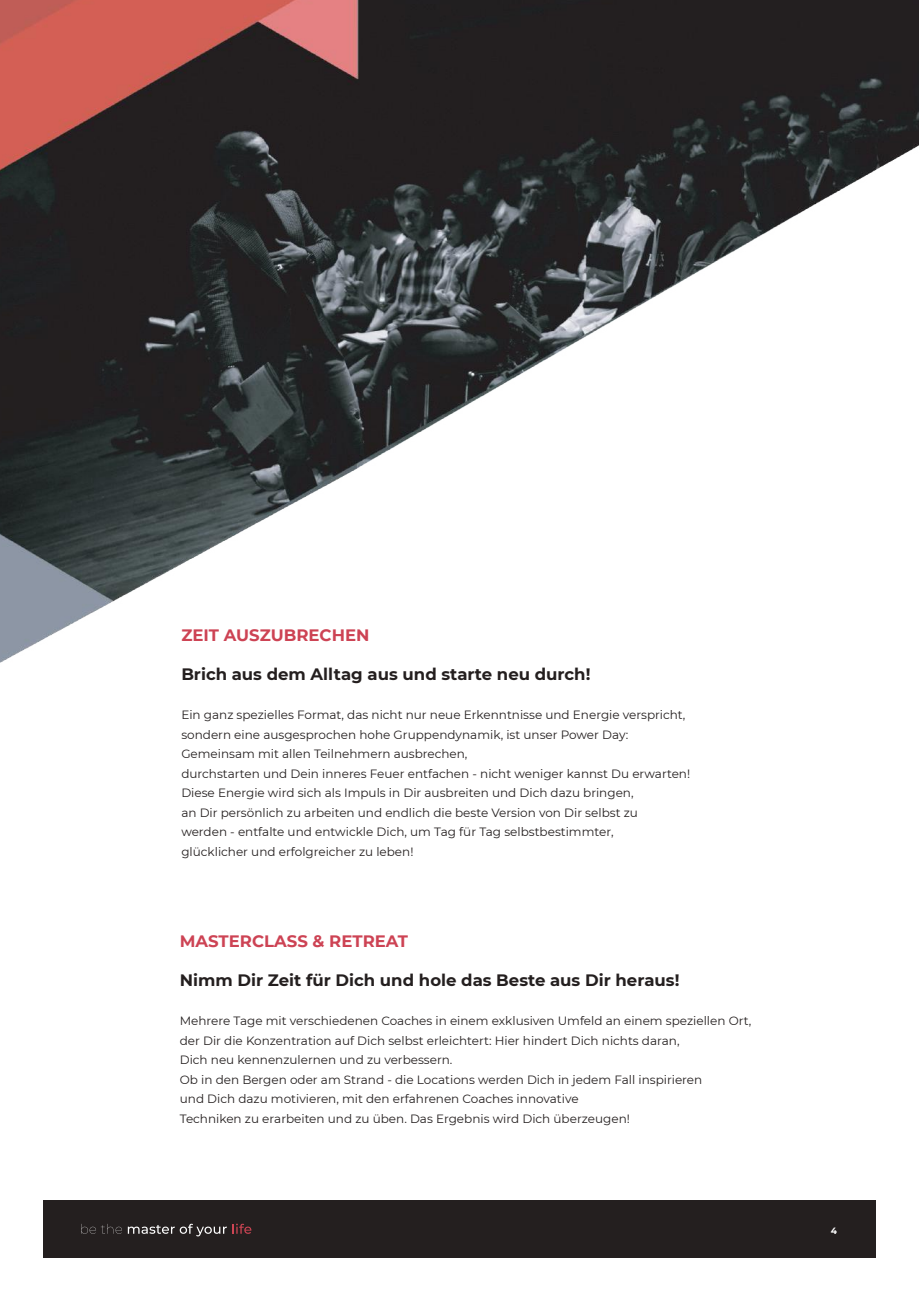
<style>
.page{position:relative;width:919px;height:1289px;background:#fff}
.page>*{position:absolute;margin:0;border:0;box-sizing:border-box;transform-origin:0 0}
.t1{font:700 16.5px "Montserrat";color:#241f1f}
.t2{font:700 16.5px "Montserrat";color:#cd4354}
.t3{font:12px/19.5px "Montserrat";color:#241f1f}
.t4{font:700 9.15px "Montserrat";color:#fff}
</style>
<div class="page">
<div style="left:43px;top:1200px;width:832px;height:57px;background:#241f1f"></div>
<svg style="left:81px;top:1224px;width:41px;height:9px"></svg>
<svg style="left:128px;top:1223px;width:123px;height:13px"></svg>
<img style="left:0;top:0;width:918px;height:663px">
<h1 class="t2" style="left:181px;top:623px;width:190px">ZEIT AUSZUBRECHEN</h1>
<h1 class="t1" style="left:181px;top:662px;width:410px">Brich aus dem Alltag aus und starte neu durch!</h1>
<p class="t3" style="left:181px;top:704px;width:510px">Ein ganz spezielles Format, das nicht nur neue Erkenntnisse und Energie verspricht, sondern eine ausgesprochen hohe Gruppendynamik, ist unser Power Day:<br>Gemeinsam mit allen Teilnehmern ausbrechen,<br>durchstarten und Dein inneres Feuer entfachen - nicht weniger kannst Du erwarten!<br>Diese Energie wird sich als Impuls in Dir ausbreiten und Dich dazu bringen,<br>an Dir persönlich zu arbeiten und endlich die beste Version von Dir selbst zu<br>werden - entfalte und entwickle Dich, um Tag für Tag selbstbestimmter,<br>glücklicher und erfolgreicher zu leben!</p>
<h1 class="t2" style="left:180px;top:929px;width:230px">MASTERCLASS &amp; RETREAT</h1>
<h1 class="t1" style="left:180px;top:968px;width:501px">Nimm Dir Zeit für Dich und hole das Beste aus Dir heraus!</h1>
<p class="t3" style="left:180px;top:1010px;width:573px">Mehrere Tage mit verschiedenen Coaches in einem exklusiven Umfeld an einem speziellen Ort, der Dir die Konzentration auf Dich selbst erleichtert: Hier hindert Dich nichts daran,<br>Dich neu kennenzulernen und zu verbessern.<br>Ob in den Bergen oder am Strand - die Locations werden Dich in jedem Fall inspirieren<br>und Dich dazu motivieren, mit den erfahrenen Coaches innovative<br>Techniken zu erarbeiten und zu üben. Das Ergebnis wird Dich überzeugen!</p>
<p class="t4" style="left:830px;top:1223px;width:8px">4</p>
</div>
